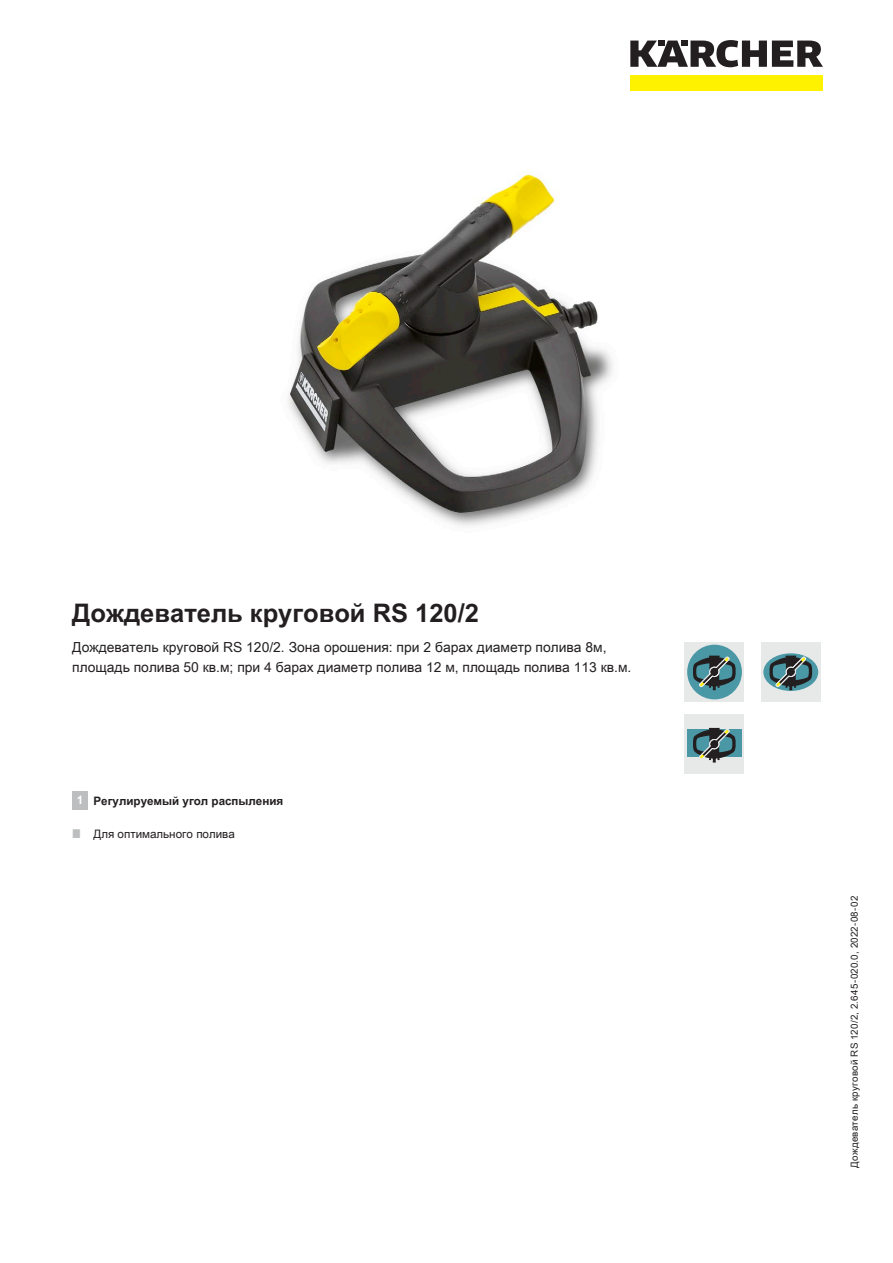
<style>
.page{position:relative;width:893px;height:1263px;background:#fff}
.page>*{position:absolute;margin:0;border:0;box-sizing:border-box;transform-origin:0 0}
.t1{font:700 25.5px "Arial Unicode MS";color:#231f20}
.t2{font:13.8px/19.5px "Arial Unicode MS";color:#231f20}
.t3{font:700 11.7px "Arial Unicode MS";color:#231f20}
.t4{font:11.7px "Arial Unicode MS";color:#231f20}
.t5{font:9.75px "Arial Unicode MS";letter-spacing:.025em;color:#231f20}
.s1{color:#fff}
</style>
<div class="page">
<div style="left:630px;top:75px;width:193px;height:16px;background:#fff200"></div>
<svg style="left:630px;top:40px;width:193px;height:27px"></svg>
<img style="left:288px;top:174px;width:325px;height:353px">
<div style="left:685px;top:642px;width:59px;height:60px;background:#e7e8e8"></div>
<div style="left:687px;top:645px;width:55px;height:54px;background:#4a98a6;border-radius:50%"></div>
<svg style="left:693px;top:656px;width:43px;height:34px"></svg>
<div style="left:761px;top:642px;width:60px;height:60px;background:#e7e8e8"></div>
<svg style="left:763px;top:653px;width:55px;height:38px"></svg>
<svg style="left:769px;top:656px;width:43px;height:34px"></svg>
<div style="left:685px;top:714px;width:59px;height:60px;background:#e7e8e8"></div>
<div style="left:687px;top:730px;width:54px;height:27px;background:#4a98a6"></div>
<svg style="left:693px;top:728px;width:43px;height:34px"></svg>
<div style="left:72px;top:791px;width:16px;height:19px;background:#bcbec0"></div>
<h1 class="t1" style="left:72px;top:594px;width:408px">Дождеватель круговой RS 120/2</h1>
<p class="t2" style="left:72px;top:637px;width:561px">Дождеватель круговой RS 120/2. Зона орошения: при 2 барах диаметр полива 8м, площадь полива 50 кв.м; при 4 барах диаметр полива 12 м, площадь полива 113 кв.м.</p>
<p class="t3" style="left:77px;top:792px;width:208px"><span class="s1">1</span> Регулируемый угол распыления</p>
<p class="t4" style="left:94px;top:825px;width:143px">Для оптимального полива</p>
<p class="t5" style="left:847px;top:1168px;width:274px;rotate:-90deg">Дождеватель круговой RS 120/2, 2.645-020.0, 2022-08-02</p>
</div>
